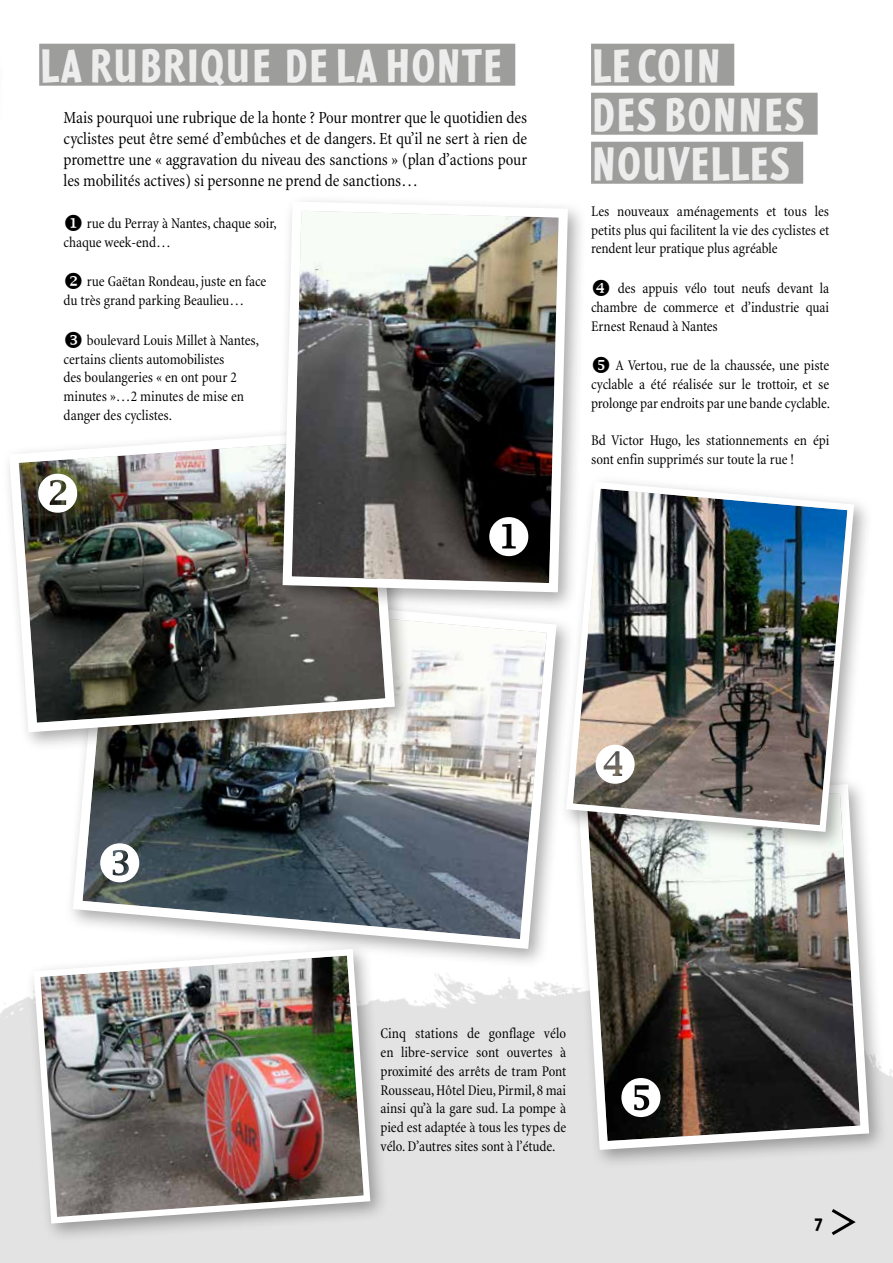
<style>
.page{position:relative;width:893px;height:1263px;background:#fff}
.page>*{position:absolute;margin:0;border:0;box-sizing:border-box;transform-origin:0 0}
.t1{font:700 46.5px/49.1px "Pedestria MVB";color:#ededed}
.t2{font:700 18px "Pedestria MVB";color:#000}
.t3{font:condensed 17.25px/21px "Minion";letter-spacing:-.005em;color:#000;text-align:justify}
.t4{font:condensed 15px/18.8px "Minion";letter-spacing:-.005em;color:#000}
</style>
<div class="page">
<div style="left:65px;top:578px;width:510px;height:391px;background:#000;opacity:.34"></div>
<img style="left:68px;top:613px;width:493px;height:341px">
<div style="left:1px;top:421px;width:413px;height:331px;background:#000;opacity:.34"></div>
<img style="left:4px;top:424px;width:396px;height:313px">
<div style="left:39px;top:44px;width:476px;height:42px;background:#9d9d9c"></div>
<div style="left:274px;top:194px;width:314px;height:419px;background:#000;opacity:.34"></div>
<img style="left:278px;top:197px;width:294px;height:400px">
<div style="left:570px;top:777px;width:318px;height:393px;background:#000;opacity:.34"></div>
<svg style="left:574px;top:780px;width:300px;height:374px"></svg>
<div style="left:558px;top:475px;width:315px;height:377px;background:#000;opacity:.34"></div>
<img style="left:563px;top:478px;width:294px;height:357px">
<div style="left:25px;top:941px;width:364px;height:302px;background:#000;opacity:.34"></div>
<img style="left:30px;top:945px;width:344px;height:282px">
<div style="left:591px;top:44px;width:143px;height:42px;background:#9d9d9c"></div>
<div style="left:591px;top:93px;width:227px;height:42px;background:#9d9d9c"></div>
<div style="left:591px;top:142px;width:212px;height:42px;background:#9d9d9c"></div>
<svg style="left:830px;top:1207px;width:29px;height:30px"></svg>
<svg style="left:100px;top:843px;width:39px;height:39px;background:#3f4b50"></svg>
<svg style="left:596px;top:744px;width:39px;height:40px;background:#797067"></svg>
<div style="left:621px;top:1077px;width:39px;height:40px;background:#060606"></div>
<svg style="left:38px;top:473px;width:39px;height:40px;background:#383821"></svg>
<div style="left:489px;top:516px;width:39px;height:40px;background:#000"></div>
<h1 class="t1" style="left:39px;top:41px;width:465px">LA RUBRIQUE DE LA HONTE</h1>
<h1 class="t1" style="left:591px;top:41px;width:212px">LE COIN<br>DES BONNES<br>NOUVELLES</h1>
<p class="t4" style="left:591px;top:202px;width:240px;text-align:justify">Les nouveaux aménagements et tous les petits plus qui facilitent la vie des cyclistes et rendent leur pratique plus agréable</p>
<p class="t4" style="left:591px;top:279px;width:240px;text-align:justify;text-indent:27px">des appuis vélo tout neufs devant la chambre de commerce et d’industrie quai Ernest Renaud à Nantes</p>
<p class="t4" style="left:591px;top:356px;width:240px;text-align:justify;text-indent:24px">A Vertou, rue de la chaussée, une piste cyclable a été réalisée sur le trottoir, et se prolonge par endroits par une bande cyclable.</p>
<p class="t4" style="left:591px;top:431px;width:240px">Bd Victor Hugo, les stationnements en épi sont enfin supprimés sur toute la rue !</p>
<p class="t3" style="left:64px;top:107px;width:465px">Mais pourquoi une rubrique de la honte ? Pour montrer que le quotidien des cyclistes peut être semé d’embûches et de dangers. Et qu’il ne sert à rien de promettre une « aggravation du niveau des sanctions » (plan d’actions pour les mobilités actives) si personne ne prend de sanctions…</p>
<p class="t4" style="left:64px;top:214px;width:215px">◆ rue du Perray à Nantes, chaque soir, chaque week-end…</p>
<p class="t4" style="left:64px;top:273px;width:204px">❖ rue Gaëtan Rondeau, juste en face du très grand parking Beaulieu…</p>
<p class="t4" style="left:64px;top:331px;width:197px;text-indent:23px">boulevard Louis Millet à Nantes, certains clients automobilistes<br>des boulangeries « en ont pour 2 minutes »…2 minutes de mise en danger des cyclistes.</p>
<p class="t4" style="left:381px;top:1024px;width:187px;text-align:justify">Cinq stations de gonflage vélo en libre-service sont ouvertes à proximité des arrêts de tram Pont Rousseau, Hôtel Dieu, Pirmil, 8 mai ainsi qu’à la gare sud. La pompe à pied est adaptée à tous les types de vélo. D’autres sites sont à l’étude.</p>
<p class="t2" style="left:814px;top:1212px;width:11px">7</p>
</div>
